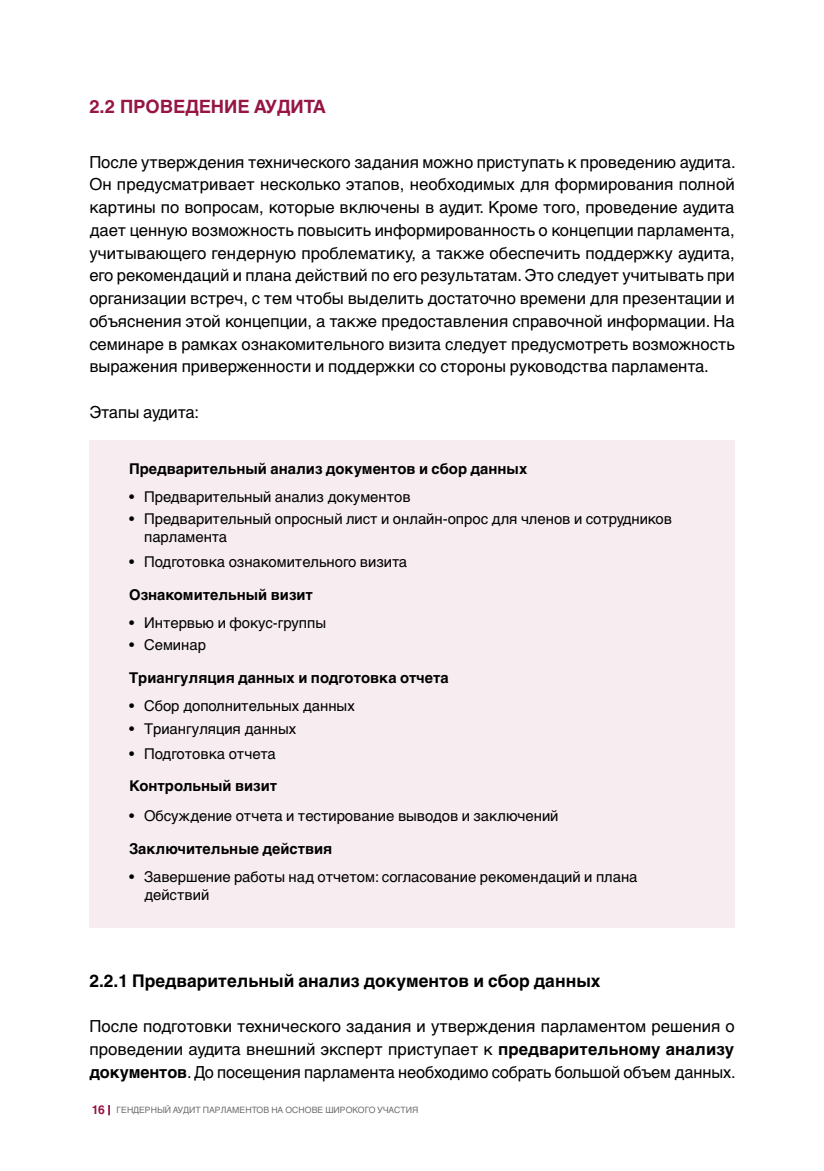
<style>
.page{position:relative;width:824px;height:1171px;background:#fff}
.page>*{position:absolute;margin:0;border:0;box-sizing:border-box;transform-origin:0 0}
.t1{font:700 18.38px "Helvetica LT Std";color:#961544}
.t2{font:700 17.5px "Helvetica LT Std";color:#000}
.t3{font:16.62px/22.8px "Helvetica LT Std";letter-spacing:-.005em;color:#000;text-align:justify}
.t4{font:14.88px/17.8px "Helvetica LT Std";color:#000}
.t5{font:700 14.88px "Helvetica LT Std";color:#000}
.t6{font:8.75px "Helvetica LT Std";color:#6d6e71}
.s1{font-weight:700}
.s2{font-weight:700;font-size:12.25px;color:#961544}
</style>
<div class="page">
<svg style="left:108px;top:1105px;width:2px;height:10px"></svg>
<div style="left:89px;top:440px;width:645px;height:488px;background:#f7ecf0"></div>
<p class="t1" style="left:89px;top:96px;width:238px">2.2 ПРОВЕДЕНИЕ АУДИТА</p>
<p class="t3" style="left:89px;top:150px;width:647px">После утверждения технического задания можно приступать к проведению аудита.<br>Он предусматривает несколько этапов, необходимых для формирования полной картины по вопросам, которые включены в аудит. Кроме того, проведение аудита дает ценную возможность повысить информированность о концепции парламента, учитывающего гендерную проблематику, а также обеспечить поддержку аудита, его рекомендаций и плана действий по его результатам. Это следует учитывать при организации встреч, с тем чтобы выделить достаточно времени для презентации и объяснения этой концепции, а также предоставления справочной информации. На семинаре в рамках ознакомительного визита следует предусмотреть возможность выражения приверженности и поддержки со стороны руководства парламента.</p>
<p class="t3" style="left:89px;top:400px;width:111px">Этапы аудита:</p>
<p class="t5" style="left:129px;top:459px;width:399px">Предварительный анализ документов и сбор данных</p>
<p class="t4" style="left:129px;top:487px;width:283px">• Предварительный анализ документов</p>
<p class="t4" style="left:144px;top:510px;width:529px;text-indent:-15px">• Предварительный опросный лист и онлайн-опрос для членов и сотрудников парламента</p>
<p class="t4" style="left:129px;top:553px;width:279px">• Подготовка ознакомительного визита</p>
<p class="t5" style="left:129px;top:585px;width:185px">Ознакомительный визит</p>
<p class="t4" style="left:129px;top:613px;width:198px">• Интервью и фокус-группы</p>
<p class="t4" style="left:129px;top:636px;width:78px">• Семинар</p>
<p class="t5" style="left:129px;top:669px;width:321px">Триангуляция данных и подготовка отчета</p>
<p class="t4" style="left:129px;top:697px;width:227px">• Сбор дополнительных данных</p>
<p class="t4" style="left:129px;top:719px;width:169px">• Триангуляция данных</p>
<p class="t4" style="left:129px;top:744px;width:148px">• Подготовка отчета</p>
<p class="t5" style="left:129px;top:777px;width:149px">Контрольный визит</p>
<p class="t4" style="left:129px;top:807px;width:431px">• Обсуждение отчета и тестирование выводов и заключений</p>
<p class="t5" style="left:129px;top:839px;width:205px">Заключительные действия</p>
<p class="t4" style="left:144px;top:867px;width:495px;text-indent:-15px">• Завершение работы над отчетом: согласование рекомендаций и плана действий</p>
<p class="t2" style="left:89px;top:970px;width:512px">2.2.1 Предварительный анализ документов и сбор данных</p>
<p class="t3" style="left:89px;top:1015px;width:647px">После подготовки технического задания и утверждения парламентом решения о проведении аудита внешний эксперт приступает к <span class="s1">предварительному анализу документов</span>. До посещения парламента необходимо собрать большой объем данных.</p>
<p class="t6" style="left:92px;top:1105px;width:328px"><span class="s2">16</span> ГЕНДЕРНЫЙ АУДИТ ПАРЛАМЕНТОВ НА ОСНОВЕ ШИРОКОГО УЧАСТИЯ</p>
</div>
